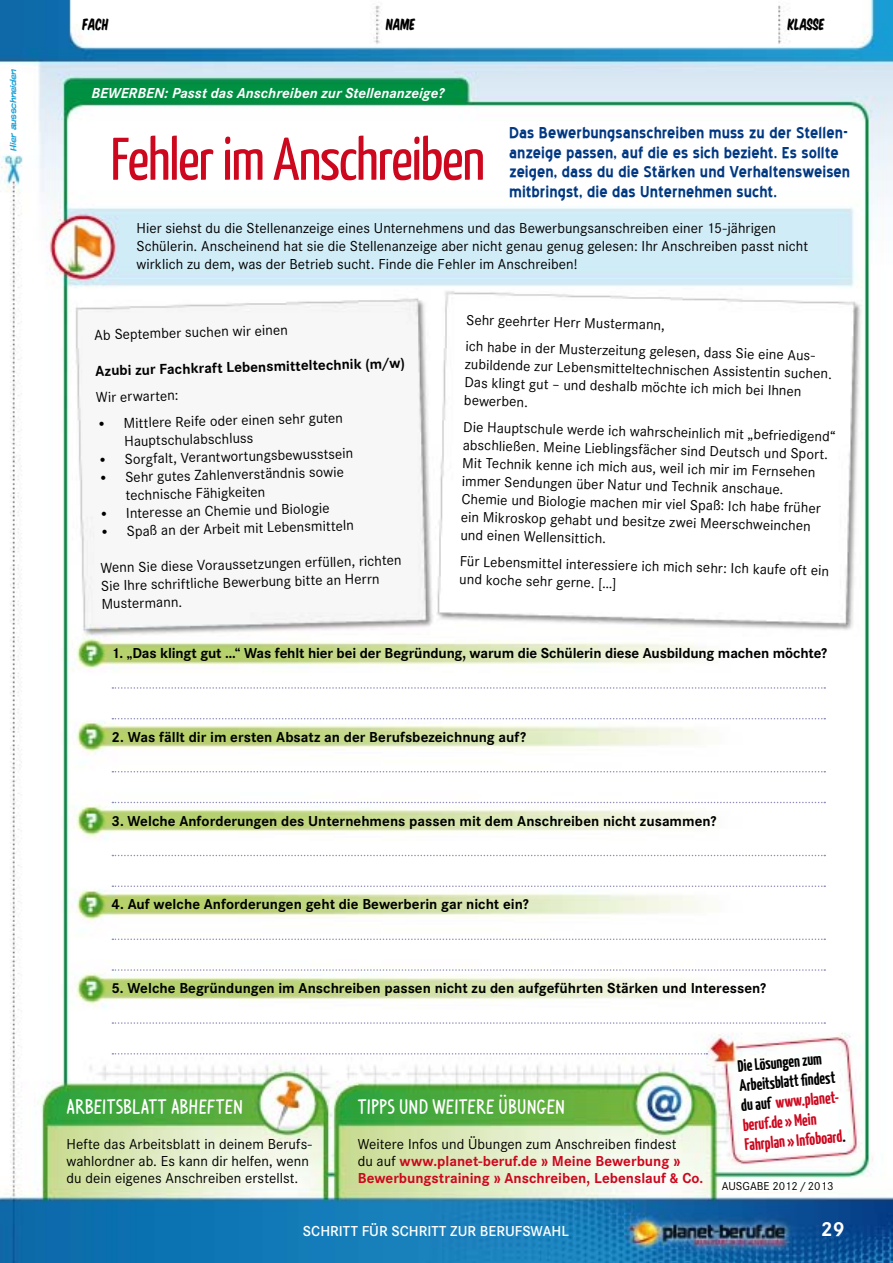
<style>
.page{position:relative;width:893px;height:1263px;background:#fff}
.page>*{position:absolute;margin:0;border:0;box-sizing:border-box;transform-origin:0 0}
.t1{font:60px "Yanone Kaffeesatz";letter-spacing:-.025em;color:#cd071e}
.t2{font:500 21px "Ventura Edding";letter-spacing:.01em;color:#fff}
.t3{font:700 21px "Corporate S";color:#fff}
.t4{font:700 19.5px/19.5px "Blue Highway";color:#003882}
.t5{font:700 16.5px/19.8px "Yanone Kaffeesatz";color:#cd071e}
.t6{font:15px/18.1px "Corporate S";letter-spacing:.005em;color:#000}
.t7{font:700 15px "Corporate S";color:#000}
.t8{font:700 15px/17.2px "Corporate S";color:#cd071e}
.t9{font:italic 700 15px "Corporate S";letter-spacing:.005em;color:#fff}
.t10{font:600 15px "Corporate S";color:#fff}
.t11{font:15px "Komika Title";color:#000}
.t12{font:12px "Corporate S";color:#000}
.t13{font:9px "Komika Display";color:#189fd6}
.s1{font-weight:400;color:#000}
.s2{color:#000}
</style>
<div class="page">
<img style="left:0;top:0;width:893px;height:1263px">
<svg style="left:112px;top:687px;width:713px;height:2px"></svg>
<svg style="left:112px;top:718px;width:713px;height:1px"></svg>
<svg style="left:112px;top:771px;width:713px;height:1px"></svg>
<svg style="left:112px;top:802px;width:713px;height:1px"></svg>
<svg style="left:112px;top:855px;width:713px;height:1px"></svg>
<svg style="left:112px;top:885px;width:713px;height:2px"></svg>
<svg style="left:112px;top:938px;width:713px;height:2px"></svg>
<svg style="left:112px;top:969px;width:713px;height:2px"></svg>
<svg style="left:112px;top:1022px;width:713px;height:2px"></svg>
<svg style="left:112px;top:1053px;width:595px;height:1px"></svg>
<p class="t13" style="left:8px;top:151px;width:84px;rotate:-90deg">Hier ausschneiden</p>
<p class="t11" style="left:83px;top:13px;width:28px">FACH</p>
<p class="t11" style="left:386px;top:13px;width:31px">NAME</p>
<p class="t11" style="left:788px;top:13px;width:38px">KLASSE</p>
<p class="t9" style="left:91px;top:85px;width:354px">BEWERBEN: Passt das Anschreiben zur Stellenanzeige?</p>
<h1 class="t1" style="left:111px;top:122px;width:376px">Fehler im Anschreiben</h1>
<h3 class="t4" style="left:509px;top:123px;width:343px">Das Bewerbungsanschreiben muss zu der Stellen&shy;anzeige passen, auf die es sich bezieht. Es sollte zeigen, dass du die Stärken und Verhaltensweisen mitbringst, die das Unternehmen sucht.</h3>
<p class="t6" style="left:136px;top:219px;width:673px">Hier siehst du die Stellenanzeige eines Unternehmens und das Bewerbungsanschreiben einer 15-jährigen<br>Schülerin. Anscheinend hat sie die Stellenanzeige aber nicht genau genug gelesen: Ihr Anschreiben passt nicht wirklich zu dem, was der Betrieb sucht. Finde die Fehler im Anschreiben!</p>
<p class="t6" style="left:94px;top:327px;width:195px;rotate:-2deg">Ab September suchen wir einen</p>
<p class="t7" style="left:95px;top:364px;width:311px;rotate:-2deg">Azubi zur Fachkraft Lebensmitteltechnik (m/w)</p>
<p class="t6" style="left:96px;top:389px;width:84px;rotate:-2deg">Wir erwarten:</p>
<p class="t6" style="left:123px;top:415px;width:221px;line-height:17.7px;text-indent:-27px;rotate:-2deg">• Mittlere Reife oder einen sehr guten<br>Hauptschulabschluss</p>
<p class="t6" style="left:97px;top:452px;width:257px;rotate:-2deg">• Sorgfalt, Verantwortungsbewusstsein</p>
<p class="t6" style="left:125px;top:469px;width:221px;line-height:17.7px;text-indent:-27px;rotate:-2deg">• Sehr gutes Zahlenverständnis sowie technische Fähigkeiten</p>
<p class="t6" style="left:99px;top:506px;width:232px;rotate:-2deg">• Interesse an Chemie und Biologie</p>
<p class="t6" style="left:99px;top:524px;width:256px;rotate:-2deg">• Spaß an der Arbeit mit Lebensmitteln</p>
<p class="t6" style="left:100px;top:560px;width:303px;line-height:17.5px;rotate:-2deg">Wenn Sie diese Voraussetzungen erfüllen, richten<br>Sie Ihre schriftliche Bewerbung bitte an Herrn<br>Mustermann.</p>
<p class="t6" style="left:467px;top:306px;width:355px;line-height:25.8px;rotate:2deg">Sehr geehrter Herr Mustermann,<br>ich habe in der Musterzeitung gelesen, dass Sie eine Aus-</p>
<p class="t6" style="left:465px;top:353px;width:369px;line-height:18.6px;rotate:2deg">zubildende zur Lebensmitteltechnischen Assistentin suchen.<br>Das klingt gut – und deshalb möchte ich mich bei Ihnen bewerben.</p>
<p class="t6" style="left:464px;top:416px;width:374px;rotate:2deg">Die Hauptschule werde ich wahrscheinlich mit „befriedigend“ abschließen. Meine Lieblingsfächer sind Deutsch und Sport.<br>Mit Technik kenne ich mich aus, weil ich mir im Fernsehen immer Sendungen über Natur und Technik anschaue.<br>Chemie und Biologie machen mir viel Spaß: Ich habe früher ein Mikroskop gehabt und besitze zwei Meerschweinchen und einen Wellensittich.</p>
<p class="t6" style="left:460px;top:550px;width:371px;line-height:18.8px;rotate:2deg">Für Lebensmittel interessiere ich mich sehr: Ich kaufe oft ein und koche sehr gerne. […]</p>
<p class="t7" style="left:112px;top:644px;width:717px">1. „Das klingt gut …“ Was fehlt hier bei der Begründung, warum die Schülerin diese Ausbildung machen möchte?</p>
<p class="t7" style="left:112px;top:728px;width:416px">2. Was fällt dir im ersten Absatz an der Berufsbezeichnung auf?</p>
<p class="t7" style="left:112px;top:812px;width:606px">3. Welche Anforderungen des Unternehmens passen mit dem Anschreiben nicht zusammen?</p>
<p class="t7" style="left:112px;top:896px;width:418px">4. Auf welche Anforderungen geht die Bewerberin gar nicht ein?</p>
<p class="t7" style="left:112px;top:979px;width:656px">5. Welche Begründungen im Anschreiben passen nicht zu den aufgeführten Stärken und Interessen?</p>
<h2 class="t2" style="left:66px;top:1095px;width:178px">ARBEITSBLATT ABHEFTEN</h2>
<p class="t6" style="left:66px;top:1135px;width:247px;line-height:17.2px">Hefte das Arbeitsblatt in deinem Berufs&shy;wahlordner ab. Es kann dir helfen, wenn du dein eigenes Anschreiben erstellst.</p>
<h2 class="t2" style="left:358px;top:1095px;width:209px">TIPPS UND WEITERE ÜBUNGEN</h2>
<p class="t8" style="left:358px;top:1135px;width:347px"><span class="s1">Weitere Infos und Übungen zum Anschreiben findest<br>du auf</span> www.planet-beruf.de » Meine Bewerbung »<br>Bewerbungstraining » Anschreiben, Lebenslauf &amp; Co.</p>
<p class="t5" style="left:737px;top:1055px;width:112px;rotate:-5deg"><span class="s2">Die Lösungen zum<br>Arbeitsblatt fi ndest du auf</span> www.planet&shy;beruf.de » Mein<br>Fahrplan » Infoboard<span class="s2">.</span></p>
<p class="t12" style="left:722px;top:1180px;width:113px">AUSGABE 2012/2013</p>
<p class="t10" style="left:303px;top:1223px;width:267px">SCHRITT FÜR SCHRITT ZUR BERUFSWAHL</p>
<h2 class="t3" style="left:821px;top:1217px;width:25px">29</h2>
</div>
